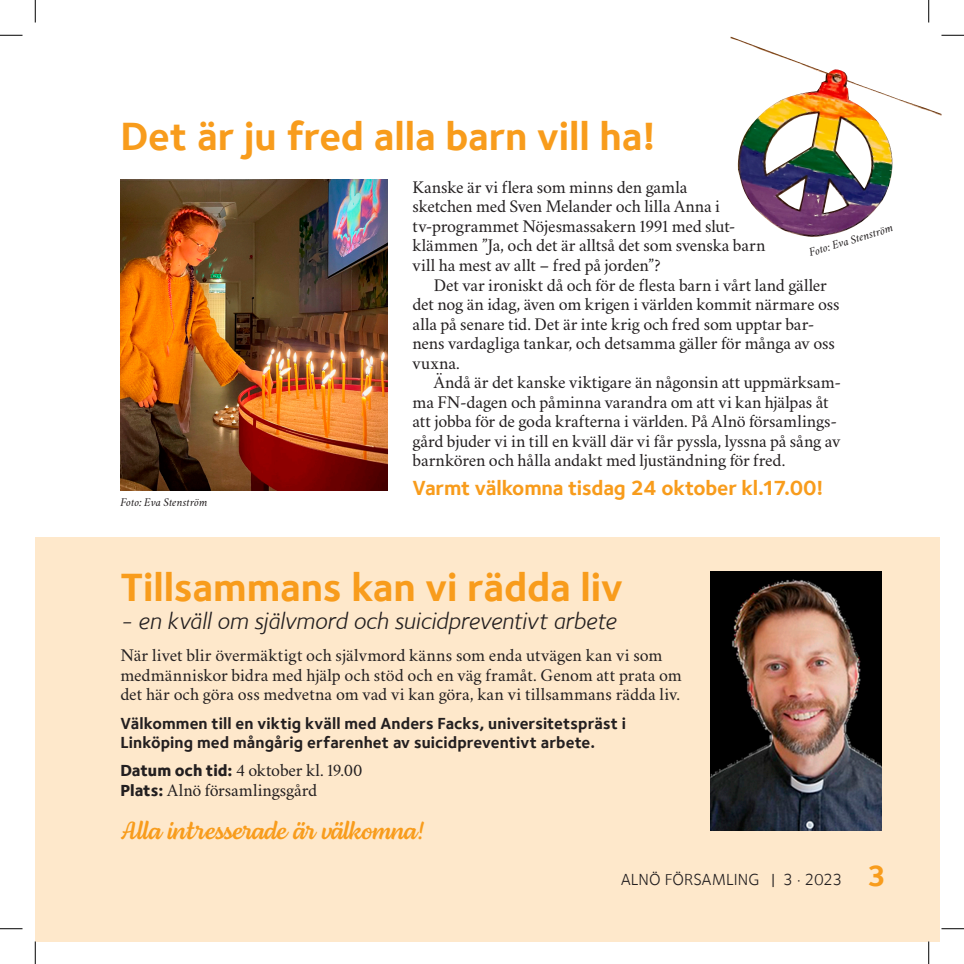
<style>
.page{position:relative;width:964px;height:964px;background:#fff}
.page>*{position:absolute;margin:0;border:0;box-sizing:border-box;transform-origin:0 0}
.t1{font:700 40.5px "Foundry Sterling";color:#f89c1c}
.t2{font:25.5px "Lemongrass Script";letter-spacing:-.02em;color:#f89c1c}
.t3{font:italic 24px "Foundry Sterling";letter-spacing:-.005em;color:#231f20}
.t4{font:700 21px "Foundry Sterling";letter-spacing:-.01em;color:#f89c1c}
.t5{font:18px/19.5px "Crimson Svk 2.0";letter-spacing:-.005em;color:#231f20}
.t6{font:700 16.5px/19.5px "Foundry Sterling";letter-spacing:.005em;color:#231f20}
.t7{font:16.5px "Foundry Sterling";letter-spacing:.005em;color:#231f20}
.t8{font:italic 12px "Crimson Svk 2.0";color:#231f20}
.s1{font-family:"Foundry Sterling";font-weight:800;font-size:16.5px}
.s2{font-weight:700;font-size:30px;color:#f89c1c}
</style>
<div class="page">
<div style="left:35px;top:537px;width:904px;height:404px;background:#fee8cb"></div>
<img style="left:730px;top:37px;width:211px;height:200px">
<img style="left:120px;top:180px;width:267px;height:310px">
<img style="left:710px;top:571px;width:171px;height:259px">
<svg style="left:0;top:35px;width:22px;height:1px"></svg>
<svg style="left:941px;top:35px;width:22px;height:1px"></svg>
<svg style="left:0;top:928px;width:22px;height:1px"></svg>
<svg style="left:941px;top:928px;width:22px;height:1px"></svg>
<svg style="left:35px;top:0;width:1px;height:22px"></svg>
<svg style="left:35px;top:941px;width:1px;height:22px"></svg>
<svg style="left:928px;top:0;width:1px;height:22px"></svg>
<svg style="left:928px;top:941px;width:1px;height:22px"></svg>
<h1 class="t1" style="left:120px;top:112px;width:538px">Det är ju fred alla barn vill ha!</h1>
<p class="t8" style="left:120px;top:494px;width:89px">Foto: Eva Stenström</p>
<p class="t5" style="left:412px;top:176px;width:354px">Kanske är vi flera som minns den gamla<br>sketchen med Sven Melander och lilla Anna i tv-programmet Nöjesmassakern 1991 med slut&shy;klämmen ”Ja, och det är alltså det som svenska barn vill ha mest av allt – fred på jorden”?</p>
<p class="t5" style="left:412px;top:274px;width:428px;text-indent:21px">Det var ironiskt då och för de flesta barn i vårt land gäller det nog än idag, även om krigen i världen kommit närmare oss alla på senare tid. Det är inte krig och fred som upptar bar&shy;nens vardagliga tankar, och detsamma gäller för många av oss vuxna.</p>
<p class="t5" style="left:412px;top:371px;width:430px;text-indent:21px">Ändå är det kanske viktigare än någonsin att uppmärksam&shy;ma FN-dagen och påminna varandra om att vi kan hjälpas åt att jobba för de goda krafterna i världen. På Alnö församlings&shy;gård bjuder vi in till en kväll där vi får pyssla, lyssna på sång av barnkören och hålla andakt med ljuständning för fred.</p>
<p class="t4" style="left:412px;top:476px;width:413px">Varmt välkomna tisdag 24 oktober kl.17.00!</p>
<p class="t8" style="left:807px;top:245px;width:89px;rotate:-17deg">Foto: Eva Stenström</p>
<h1 class="t1" style="left:120px;top:563px;width:504px">Tillsammans kan vi rädda liv</h1>
<h3 class="t3" style="left:120px;top:607px;width:497px">- en kväll om självmord och suicidpreventivt arbete</h3>
<p class="t5" style="left:120px;top:644px;width:563px">När livet blir övermäktigt och självmord känns som enda utvägen kan vi som medmänniskor bidra med hjälp och stöd och en väg framåt. Genom att prata om det här och göra oss medvetna om vad vi kan göra, kan vi tillsammans rädda liv.</p>
<p class="t6" style="left:120px;top:713px;width:507px">Välkommen till en viktig kväll med Anders Facks, universitetspräst i<br>Linköping med mångårig erfarenhet av suicidpreventivt arbete.</p>
<p class="t5" style="left:120px;top:759px;width:243px"><span class="s1">Datum och tid:</span> 4 oktober kl. 19.00<br><span class="s1">Plats:</span> Alnö församlingsgård</p>
<h2 class="t2" style="left:121px;top:815px;width:306px">Alla intresserade är välkomna!</h2>
<p class="t7" style="left:621px;top:869px;width:266px">ALNÖ FÖRSAMLING | 3 · 2023 <span class="s2">3</span></p>
</div>
